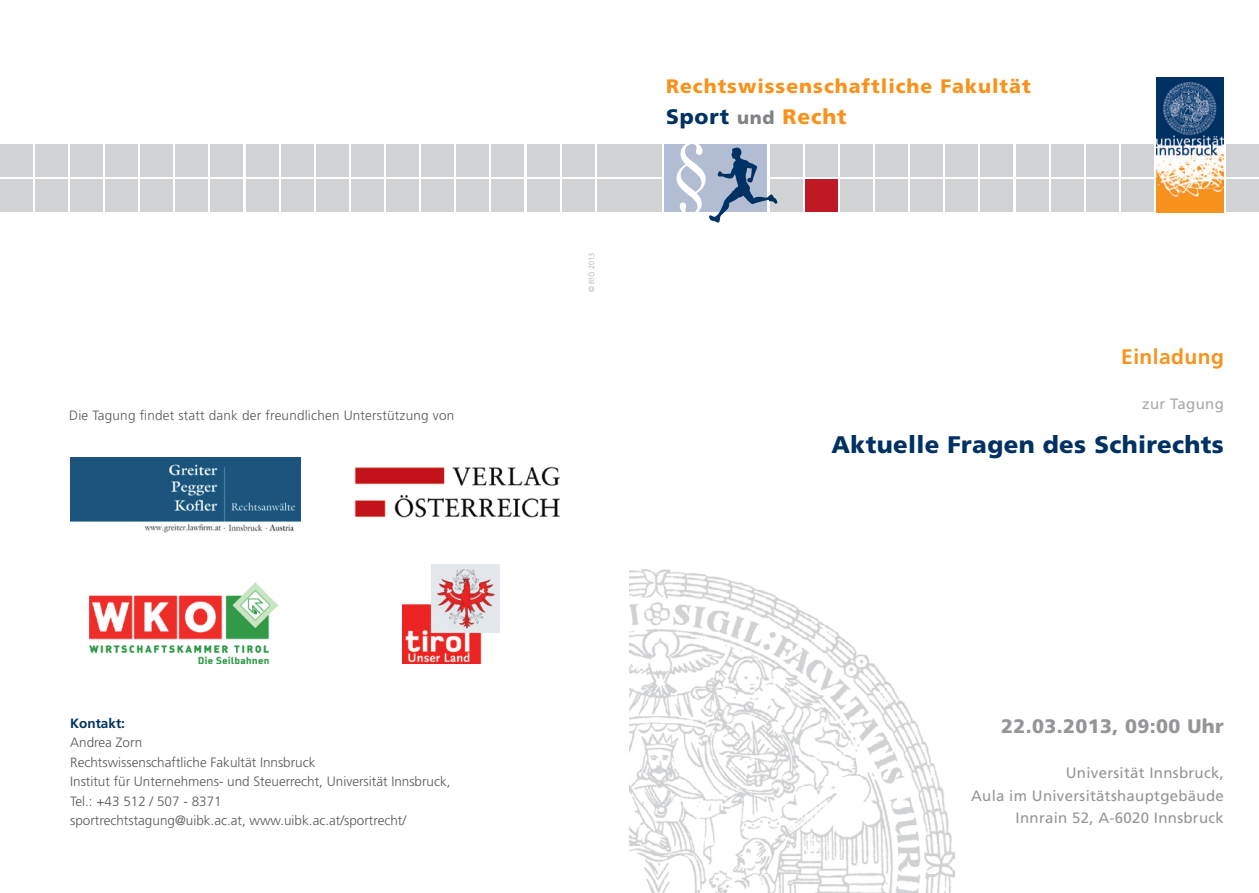
<style>
.page{position:relative;width:1259px;height:893px;background:#fff}
.page>*{position:absolute;margin:0;border:0;box-sizing:border-box;transform-origin:0 0}
.t1{font:83.7px "Times New Roman";color:#fff}
.t2{font:900 24px "Frutiger";letter-spacing:.015em;color:#003163}
.t3{font:900 21px "Frutiger";letter-spacing:.04em;color:#003163}
.t4{font:700 21px "Frutiger";letter-spacing:.02em;color:#f7931d}
.t5{font:900 19.5px "Frutiger";letter-spacing:.05em;color:#f7931d}
.t6{font:900 19.5px "Frutiger";letter-spacing:.02em;color:#939598}
.t7{font:15px/22.5px "Frutiger";letter-spacing:.02em;color:#939598;text-align:right}
.t8{font:15px "Frutiger";letter-spacing:.02em;color:#a8a9ad}
.t9{font:300 13.5px/19.5px "Frutiger";color:#57585a}
.t10{font:700 13.5px "Frutiger";color:#003163}
.t11{font:300 7.5px "Frutiger";letter-spacing:.01em;color:#a8a9ad}
.s1{font-size:18px;color:#808285}
.s2{color:#f7931d}
</style>
<div class="page">
<img style="left:629px;top:569px;width:325px;height:324px">
<div style="left:770px;top:145px;width:32px;height:32px;background:#d1d2d4"></div>
<div style="left:770px;top:180px;width:32px;height:32px;background:#d1d2d4"></div>
<div style="left:805px;top:145px;width:32px;height:32px;background:#d1d2d4"></div>
<div style="left:805px;top:180px;width:32px;height:32px;background:#bf1926"></div>
<div style="left:840px;top:145px;width:32px;height:32px;background:#d1d2d4"></div>
<div style="left:840px;top:180px;width:32px;height:32px;background:#d1d2d4"></div>
<div style="left:875px;top:145px;width:32px;height:32px;background:#d1d2d4"></div>
<div style="left:875px;top:180px;width:32px;height:32px;background:#d1d2d4"></div>
<div style="left:910px;top:145px;width:33px;height:32px;background:#d1d2d4"></div>
<div style="left:910px;top:180px;width:33px;height:32px;background:#d1d2d4"></div>
<div style="left:945px;top:145px;width:33px;height:32px;background:#d1d2d4"></div>
<div style="left:945px;top:180px;width:33px;height:32px;background:#d1d2d4"></div>
<div style="left:980px;top:145px;width:33px;height:32px;background:#d1d2d4"></div>
<div style="left:980px;top:180px;width:33px;height:32px;background:#d1d2d4"></div>
<div style="left:1016px;top:145px;width:32px;height:32px;background:#d1d2d4"></div>
<div style="left:1016px;top:180px;width:32px;height:32px;background:#d1d2d4"></div>
<div style="left:1051px;top:145px;width:32px;height:32px;background:#d1d2d4"></div>
<div style="left:1051px;top:180px;width:32px;height:32px;background:#d1d2d4"></div>
<div style="left:1086px;top:145px;width:32px;height:32px;background:#d1d2d4"></div>
<div style="left:1086px;top:180px;width:32px;height:32px;background:#d1d2d4"></div>
<div style="left:1121px;top:145px;width:32px;height:32px;background:#d1d2d4"></div>
<div style="left:1121px;top:180px;width:32px;height:32px;background:#d1d2d4"></div>
<div style="left:1226px;top:145px;width:33px;height:32px;background:#d1d2d4"></div>
<div style="left:1226px;top:180px;width:33px;height:32px;background:#d1d2d4"></div>
<img style="left:1156px;top:78px;width:67px;height:134px">
<div style="left:629px;top:145px;width:33px;height:32px;background:#d1d2d4"></div>
<div style="left:629px;top:180px;width:33px;height:32px;background:#d1d2d4"></div>
<div style="left:140px;top:145px;width:33px;height:32px;background:#d1d2d4"></div>
<div style="left:140px;top:180px;width:33px;height:32px;background:#d1d2d4"></div>
<div style="left:176px;top:145px;width:32px;height:32px;background:#d1d2d4"></div>
<div style="left:176px;top:180px;width:32px;height:32px;background:#d1d2d4"></div>
<div style="left:211px;top:145px;width:32px;height:32px;background:#d1d2d4"></div>
<div style="left:211px;top:180px;width:32px;height:32px;background:#d1d2d4"></div>
<div style="left:246px;top:145px;width:32px;height:32px;background:#d1d2d4"></div>
<div style="left:246px;top:180px;width:32px;height:32px;background:#d1d2d4"></div>
<div style="left:281px;top:145px;width:32px;height:32px;background:#d1d2d4"></div>
<div style="left:281px;top:180px;width:32px;height:32px;background:#d1d2d4"></div>
<div style="left:316px;top:145px;width:32px;height:32px;background:#d1d2d4"></div>
<div style="left:316px;top:180px;width:32px;height:32px;background:#d1d2d4"></div>
<div style="left:351px;top:145px;width:32px;height:32px;background:#d1d2d4"></div>
<div style="left:351px;top:180px;width:32px;height:32px;background:#d1d2d4"></div>
<div style="left:386px;top:145px;width:33px;height:32px;background:#d1d2d4"></div>
<div style="left:386px;top:180px;width:33px;height:32px;background:#d1d2d4"></div>
<div style="left:421px;top:145px;width:33px;height:32px;background:#d1d2d4"></div>
<div style="left:421px;top:180px;width:33px;height:32px;background:#d1d2d4"></div>
<div style="left:456px;top:145px;width:33px;height:32px;background:#d1d2d4"></div>
<div style="left:456px;top:180px;width:33px;height:32px;background:#d1d2d4"></div>
<div style="left:492px;top:145px;width:32px;height:32px;background:#d1d2d4"></div>
<div style="left:492px;top:180px;width:32px;height:32px;background:#d1d2d4"></div>
<div style="left:597px;top:145px;width:32px;height:32px;background:#d1d2d4"></div>
<div style="left:597px;top:180px;width:32px;height:32px;background:#d1d2d4"></div>
<div style="left:0;top:145px;width:32px;height:32px;background:#d1d2d4"></div>
<div style="left:0;top:180px;width:32px;height:32px;background:#d1d2d4"></div>
<div style="left:35px;top:145px;width:32px;height:32px;background:#d1d2d4"></div>
<div style="left:35px;top:180px;width:32px;height:32px;background:#d1d2d4"></div>
<div style="left:70px;top:145px;width:33px;height:32px;background:#d1d2d4"></div>
<div style="left:70px;top:180px;width:33px;height:32px;background:#d1d2d4"></div>
<div style="left:105px;top:145px;width:33px;height:32px;background:#d1d2d4"></div>
<div style="left:105px;top:180px;width:33px;height:32px;background:#d1d2d4"></div>
<div style="left:527px;top:145px;width:32px;height:32px;background:#d1d2d4"></div>
<div style="left:527px;top:180px;width:32px;height:32px;background:#d1d2d4"></div>
<div style="left:562px;top:145px;width:32px;height:32px;background:#d1d2d4"></div>
<div style="left:562px;top:180px;width:32px;height:32px;background:#d1d2d4"></div>
<div style="left:664px;top:144px;width:103px;height:68px;background:#b2bdd4"></div>
<svg style="left:709px;top:148px;width:68px;height:75px"></svg>
<img style="left:70px;top:458px;width:230px;height:75px">
<img style="left:354px;top:466px;width:206px;height:52px">
<img style="left:90px;top:583px;width:187px;height:81px">
<img style="left:402px;top:564px;width:97px;height:100px">
<p class="t9" style="left:69px;top:405px;width:386px">Die Tagung findet statt dank der freundlichen Unterstützung von</p>
<p class="t10" style="left:70px;top:715px;width:56px">Kontakt:</p>
<p class="t9" style="left:70px;top:733px;width:382px">Andrea Zorn<br>Rechtswissenschaftliche Fakultät Innsbruck<br>Institut für Unternehmens- und Steuerrecht, Universität Innsbruck, Tel.: +43 512 / 507 - 8371<br>sportrechtstagung@uibk.ac.at, www.uibk.ac.at/sportrecht/</p>
<p class="t11" style="left:587px;top:292px;width:41px;rotate:-90deg">© BfÖ 2013</p>
<h3 class="t5" style="left:666px;top:74px;width:366px">Rechtswissenschaftliche Fakultät</h3>
<h3 class="t3" style="left:666px;top:104px;width:182px">Sport <span class="s1">und</span> <span class="s2">Recht</span></h3>
<h1 class="t1" style="left:670px;top:115px;width:43px">§</h1>
<h3 class="t4" style="left:1121px;top:345px;width:104px">Einladung</h3>
<p class="t8" style="left:1142px;top:395px;width:83px">zur Tagung</p>
<h2 class="t2" style="left:831px;top:430px;width:394px">Aktuelle Fragen des Schirechts</h2>
<h3 class="t6" style="left:1001px;top:715px;width:224px">22.03.2013, 09:00 Uhr</h3>
<p class="t7" style="left:971px;top:762px;width:254px">Universität Innsbruck,<br>Aula im Universitätshauptgebäude<br>Innrain 52, A-6020 Innsbruck</p>
</div>
